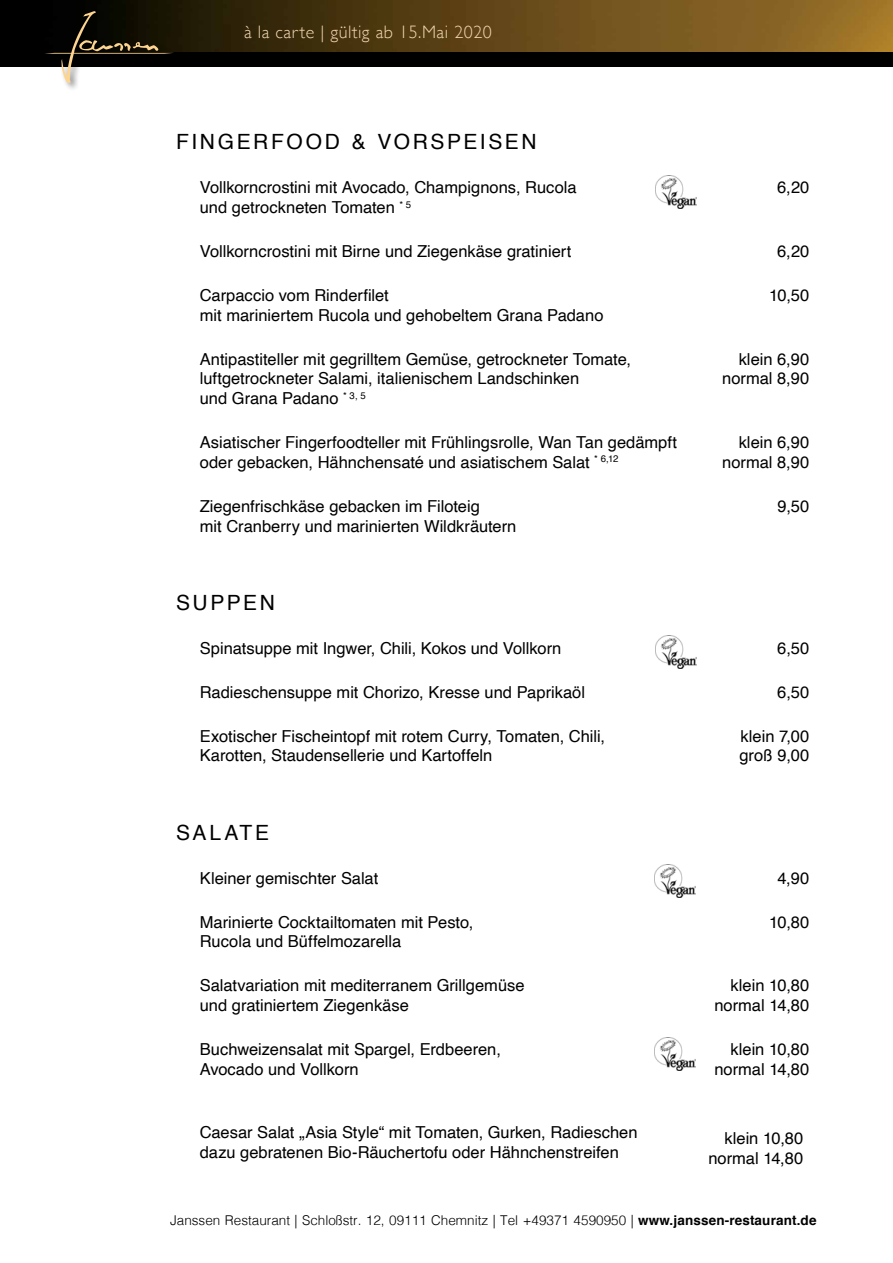
<style>
.page{position:relative;width:893px;height:1263px;background:#fff}
.page>*{position:absolute;margin:0;border:0;box-sizing:border-box;transform-origin:0 0}
.t1{font:21px "Helvetica";letter-spacing:.125em;color:#000}
.t2{font:300 18px "Gill Sans";letter-spacing:.03em;color:#f3d6b1}
.t3{font:16.5px/19.8px "Helvetica";color:#000}
.t4{font:300 13.5px "Helvetica";color:#000}
.s1{font-weight:700}
</style>
<div class="page">
<img style="left:0;top:0;width:893px;height:52px">
<div style="left:0;top:52px;width:893px;height:14px;background:#000"></div>
<div style="left:44px;top:9px;width:138px;height:83px;background:#000;opacity:.5"></div>
<svg style="left:44px;top:11px;width:130px;height:72px"></svg>
<img style="left:656px;top:636px;width:40px;height:32px">
<img style="left:656px;top:176px;width:40px;height:32px">
<img style="left:655px;top:864px;width:40px;height:33px">
<img style="left:655px;top:1037px;width:40px;height:33px">
<p class="t2" style="left:244px;top:18px;width:249px">à la carte | gültig ab 15.Mai 2020</p>
<p class="t1" style="left:176px;top:126px;width:362px">FINGERFOOD &amp; VORSPEISEN</p>
<p class="t3" style="left:200px;top:178px;width:378px">Vollkorncrostini mit Avocado, Champignons, Rucola und getrockneten Tomaten <sup>*</sup> <sup>5</sup></p>
<p class="t3" style="left:777px;top:178px;width:34px">6,20</p>
<p class="t3" style="left:200px;top:242px;width:373px">Vollkorncrostini mit Birne und Ziegenkäse gratiniert</p>
<p class="t3" style="left:777px;top:242px;width:34px">6,20</p>
<p class="t3" style="left:200px;top:286px;width:405px">Carpaccio vom Rinderfilet<br>mit mariniertem Rucola und gehobeltem Grana Padano</p>
<p class="t3" style="left:769px;top:286px;width:42px">10,50</p>
<p class="t3" style="left:200px;top:349px;width:433px">Antipastiteller mit gegrilltem Gemüse, getrockneter Tomate, luftgetrockneter Salami, italienischem Landschinken<br>und Grana Padano <sup>*</sup> <sup>3,</sup> <sup>5</sup></p>
<p class="t3" style="left:722px;top:349px;width:89px;text-align:right">klein 6,90 normal 8,90</p>
<p class="t3" style="left:200px;top:433px;width:479px">Asiatischer Fingerfoodteller mit Frühlingsrolle, Wan Tan gedämpft oder gebacken, Hähnchensaté und asiatischem Salat <sup>*</sup> <sup>6,12</sup></p>
<p class="t3" style="left:722px;top:433px;width:89px;text-align:right">klein 6,90 normal 8,90</p>
<p class="t3" style="left:200px;top:496px;width:318px">Ziegenfrischkäse gebacken im Filoteig<br>mit Cranberry und marinierten Wildkräutern</p>
<p class="t3" style="left:778px;top:496px;width:33px">9,50</p>
<p class="t1" style="left:176px;top:586px;width:100px">SUPPEN</p>
<p class="t3" style="left:200px;top:639px;width:363px">Spinatsuppe mit Ingwer, Chili, Kokos und Vollkorn</p>
<p class="t3" style="left:777px;top:639px;width:34px">6,50</p>
<p class="t3" style="left:200px;top:682px;width:387px">Radieschensuppe mit Chorizo, Kresse und Paprikaöl</p>
<p class="t3" style="left:777px;top:682px;width:34px">6,50</p>
<p class="t3" style="left:200px;top:726px;width:407px">Exotischer Fischeintopf mit rotem Curry, Tomaten, Chili,<br>Karotten, Staudensellerie und Kartoffeln</p>
<p class="t3" style="left:739px;top:726px;width:71px">klein 7,00 groß 9,00</p>
<p class="t1" style="left:176px;top:816px;width:94px">SALATE</p>
<p class="t3" style="left:200px;top:868px;width:180px">Kleiner gemischter Salat</p>
<p class="t3" style="left:777px;top:868px;width:34px">4,90</p>
<p class="t3" style="left:200px;top:912px;width:275px">Marinierte Cocktailtomaten mit Pesto,<br>Rucola und Büffelmozarella</p>
<p class="t3" style="left:769px;top:912px;width:42px">10,80</p>
<p class="t3" style="left:200px;top:976px;width:326px">Salatvariation mit mediterranem Grillgemüse und gratiniertem Ziegenkäse</p>
<p class="t3" style="left:714px;top:976px;width:97px;text-align:right">klein 10,80 normal 14,80</p>
<p class="t3" style="left:200px;top:1040px;width:303px">Buchweizensalat mit Spargel, Erdbeeren,<br>Avocado und Vollkorn</p>
<p class="t3" style="left:714px;top:1040px;width:97px;text-align:right">klein 10,80 normal 14,80</p>
<p class="t3" style="left:200px;top:1123px;width:439px">Caesar Salat „Asia Style“ mit Tomaten, Gurken, Radieschen dazu gebratenen Bio-Räuchertofu oder Hähnchenstreifen</p>
<p class="t3" style="left:708px;top:1129px;width:97px;text-align:right">klein 10,80 normal 14,80</p>
<p class="t4" style="left:170px;top:1208px;width:648px">Janssen Restaurant | Schloßstr. 12, 09111 Chemnitz | Tel +49371 4590950 | <span class="s1">www.janssen-restaurant.de</span></p>
</div>
